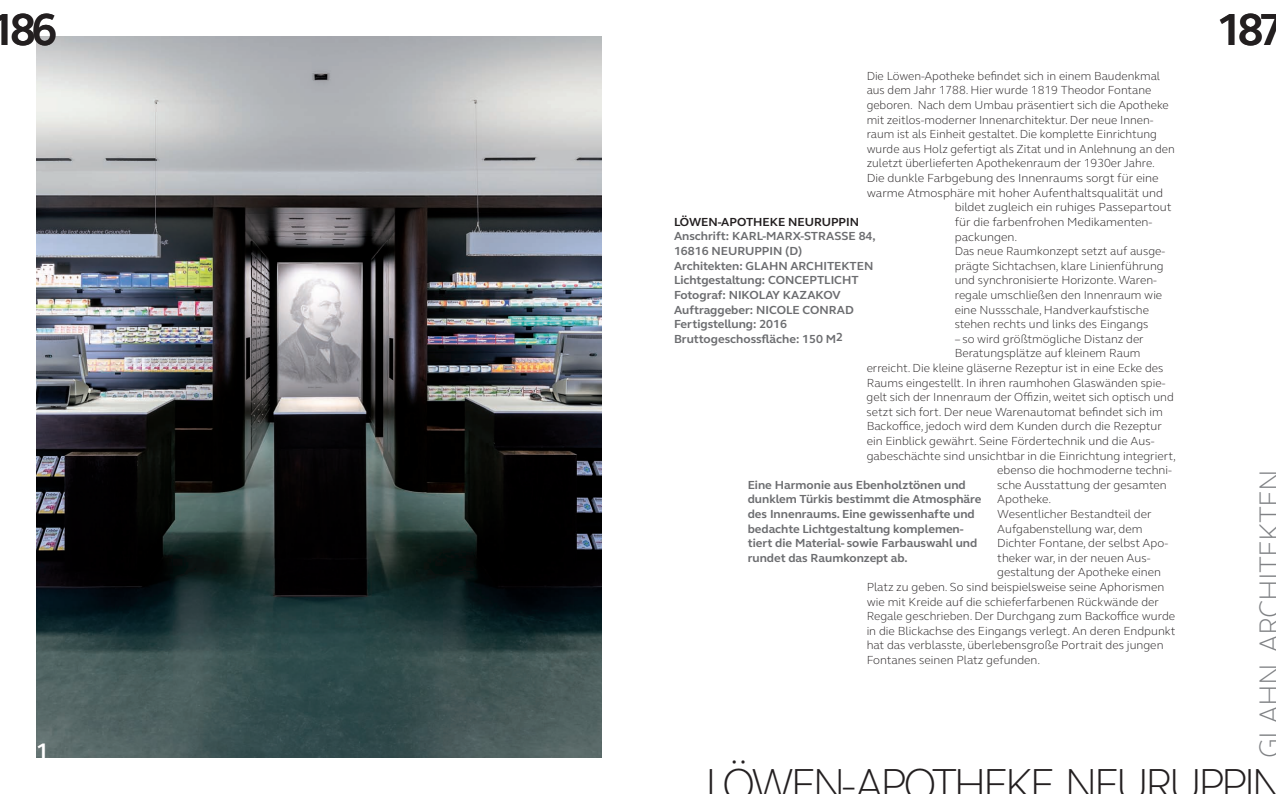
<style>
.page{position:relative;width:1276px;height:794px;background:#fff}
.page>*{position:absolute;margin:0;border:0;box-sizing:border-box;transform-origin:0 0}
.t1{font:300 46px "FS Elliot";letter-spacing:-.09em;color:#231f20;scale:.95 1}
.t2{font:700 46px "FS Elliot";color:#231f20;scale:.95 1}
.t3{font:300 30px "FS Elliot";letter-spacing:-.03em;color:#808285;scale:.95 1}
.t4{font:700 23px "FS Elliot";color:#fff;scale:.95 1}
.t5{font:300 12px "FS Elliot";color:#231f20}
.t6{font:700 12px/14.6px "FS Elliot";color:#6c6d70}
.s1{color:#231f20}
</style>
<div class="page">
<img style="left:36px;top:36px;width:566px;height:722px">
<p class="t2" style="left:11px;top:-1px;width:50px">86</p>
<p class="t2" style="left:1216px;top:-1px;width:73px">187</p>
<h3 class="t4" style="left:36px;top:735px;width:15px">1</h3>
<p class="t5" style="left:866px;top:68px;width:295px">Die Löwen-Apotheke befindet sich in einem Baudenkmal</p>
<p class="t5" style="left:866px;top:82px;width:286px">aus dem Jahr 1788. Hier wurde 1819 Theodor Fontane</p>
<p class="t5" style="left:866px;top:97px;width:303px">geboren. Nach dem Umbau präsentiert sich die Apotheke</p>
<p class="t5" style="left:866px;top:112px;width:288px">mit zeitlos-moderner Innenarchitektur. Der neue Innen-</p>
<p class="t5" style="left:866px;top:126px;width:292px">raum ist als Einheit gestaltet. Die komplette Einrichtung</p>
<p class="t5" style="left:866px;top:141px;width:310px">wurde aus Holz gefertigt als Zitat und in Anlehnung an den</p>
<p class="t5" style="left:866px;top:155px;width:290px">zuletzt überlieferten Apothekenraum der 1930er Jahre.</p>
<p class="t5" style="left:866px;top:170px;width:293px">Die dunkle Farbgebung des Innenraums sorgt für eine</p>
<p class="t5" style="left:866px;top:185px;width:298px">warme Atmosphäre mit hoher Aufenthaltsqualität und</p>
<p class="t5" style="left:954px;top:199px;width:218px">bildet zugleich ein ruhiges Passepartout</p>
<p class="t5" style="left:954px;top:214px;width:198px">für die farbenfrohen Medikamenten-</p>
<p class="t5" style="left:954px;top:228px;width:64px">packungen.</p>
<p class="t5" style="left:954px;top:243px;width:212px">Das neue Raumkonzept setzt auf ausge-</p>
<p class="t5" style="left:954px;top:258px;width:210px">prägte Sichtachsen, klare Linienführung</p>
<p class="t5" style="left:954px;top:272px;width:203px">und synchronisierte Horizonte. Waren-</p>
<p class="t5" style="left:954px;top:287px;width:209px">regale umschließen den Innenraum wie</p>
<p class="t5" style="left:954px;top:301px;width:196px">eine Nussschale, Handverkaufstische</p>
<p class="t5" style="left:954px;top:316px;width:195px">stehen rechts und links des Eingangs</p>
<p class="t5" style="left:954px;top:331px;width:190px">– so wird größtmögliche Distanz der</p>
<p class="t5" style="left:954px;top:345px;width:187px">Beratungsplätze auf kleinem Raum</p>
<p class="t5" style="left:866px;top:360px;width:298px">erreicht. Die kleine gläserne Rezeptur ist in eine Ecke des</p>
<p class="t5" style="left:866px;top:374px;width:300px">Raums eingestellt. In ihren raumhohen Glaswänden spie-</p>
<p class="t5" style="left:866px;top:389px;width:309px">gelt sich der Innenraum der Offizin, weitet sich optisch und</p>
<p class="t5" style="left:866px;top:404px;width:298px">setzt sich fort. Der neue Warenautomat befindet sich im</p>
<p class="t5" style="left:866px;top:418px;width:297px">Backoffice, jedoch wird dem Kunden durch die Rezeptur</p>
<p class="t5" style="left:866px;top:433px;width:289px">ein Einblick gewährt. Seine Fördertechnik und die Aus-</p>
<p class="t5" style="left:866px;top:447px;width:311px">gabeschächte sind unsichtbar in die Einrichtung integriert,</p>
<p class="t5" style="left:997px;top:462px;width:176px">ebenso die hochmoderne techni-</p>
<p class="t5" style="left:997px;top:477px;width:171px">sche Ausstattung der gesamten</p>
<p class="t5" style="left:997px;top:491px;width:55px">Apotheke.</p>
<p class="t5" style="left:997px;top:506px;width:156px">Wesentlicher Bestandteil der</p>
<p class="t5" style="left:997px;top:520px;width:147px">Aufgabenstellung war, dem</p>
<p class="t5" style="left:997px;top:535px;width:173px">Dichter Fontane, der selbst Apo-</p>
<p class="t5" style="left:997px;top:550px;width:155px">theker war, in der neuen Aus-</p>
<p class="t5" style="left:997px;top:564px;width:165px">gestaltung der Apotheke einen</p>
<p class="t5" style="left:866px;top:579px;width:299px">Platz zu geben. So sind beispielsweise seine Aphorismen</p>
<p class="t5" style="left:866px;top:593px;width:294px">wie mit Kreide auf die schieferfarbenen Rückwände der</p>
<p class="t5" style="left:866px;top:608px;width:310px">Regale geschrieben. Der Durchgang zum Backoffice wurde</p>
<p class="t5" style="left:866px;top:623px;width:310px">in die Blickachse des Eingangs verlegt. An deren Endpunkt</p>
<p class="t5" style="left:866px;top:637px;width:298px">hat das verblasste, überlebensgroße Portrait des jungen</p>
<p class="t5" style="left:866px;top:652px;width:175px">Fontanes seinen Platz gefunden.</p>
<p class="t6" style="left:674px;top:214px;width:203px"><span class="s1">LÖWEN-APOTHEKE NEURUPPIN<br></span>Anschrift: KARL-MARX-STRASSE 84,<br>16816 NEURUPPIN (D)<br>Architekten: GLAHN ARCHITEKTEN<br>Lichtgestaltung: CONCEPTLICHT<br>Fotograf: NIKOLAY KAZAKOV<br>Auftraggeber: NICOLE CONRAD<br>Fertigstellung: 2016<br>Bruttogeschossfläche: 150 M2</p>
<p class="t3" style="left:1249px;top:758px;width:305px;rotate:-90deg">GLAHN ARCHITEKTEN</p>
<p class="t1" style="left:705px;top:754px;width:612px">LÖWEN-APOTHEKE NEURUPPIN</p>
<p class="t6" style="left:748px;top:477px;width:235px">Eine Harmonie aus Ebenholztönen und dunklem Türkis bestimmt die Atmosphäre des Innenraums. Eine gewissenhafte und bedachte Lichtgestaltung komplemen&shy;tiert die Material- sowie Farbauswahl und rundet das Raumkonzept ab.</p>
</div>
